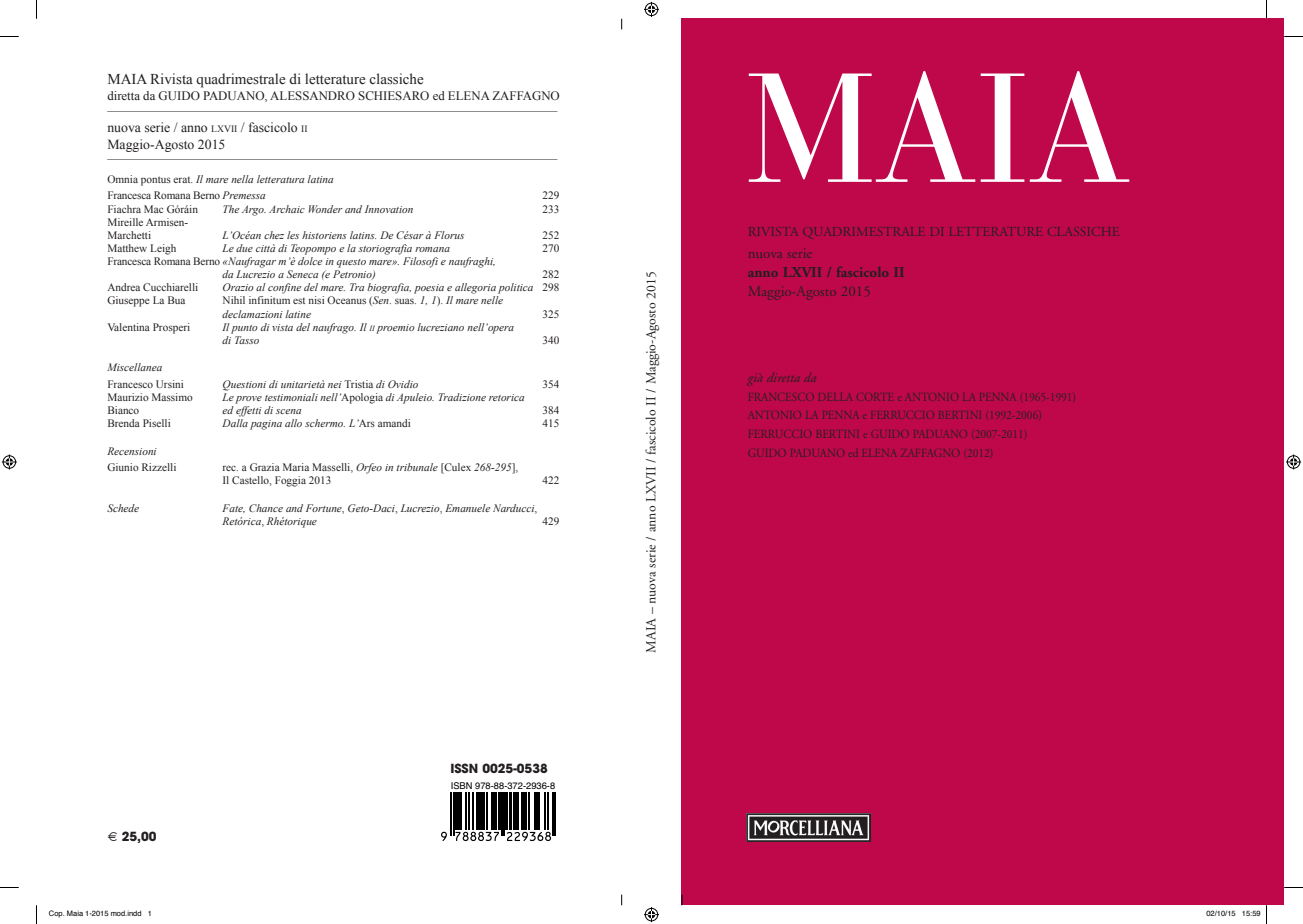
<style>
.page{position:relative;width:1303px;height:924px;background:#fff}
.page>*{position:absolute;margin:0;border:0;box-sizing:border-box;transform-origin:0 0}
.t1{font:153.75px "Bauer Bodoni Std";color:#fff}
.Normale{font:15px "Times New Roman";color:#231f20}
.t2{font:15px "Adobe Garamond";color:#231f20}
.t3{font:700 15px "Adobe Garamond";color:#231f20}
.t4{font:13.75px "Adobe Garamond";color:#231f20}
.Normale-2{font:13.75px "Times New Roman";color:#231f20}
.t5{font:italic 13.75px "Adobe Garamond";color:#231f20}
.Normale-3{font:12.75px "Times New Roman";color:#231f20}
.t6{font:12.5px "Adobe Garamond";letter-spacing:-.005em;color:#231f20;scale:.92 1}
.t7{font:700 12.5px "Avant Garde";color:#231f20}
.t8{font:italic 11.25px/13.1px "Times New Roman";color:#231f20}
.t9{font:11.25px/13.1px "Times New Roman";color:#231f20}
.Normale-4{font:10px "Times New Roman";color:#231f20}
.t10{font:9.38px "Helvetica";color:#000}
.t11{font:7.5px "Helvetica";color:#000}
.s1{font-size:9.62px}
.s2{font-style:normal}
.s3{font-style:italic}
.s4{font-size:7.88px}
.s5{font-family:"Charcoal";font-weight:400;font-size:13.75px}
</style>
<div class="page">
<div style="left:681px;top:19px;width:602px;height:885px;background:#bf0849"></div>
<img style="left:746px;top:813px;width:124px;height:28px">
<svg style="left:442px;top:792px;width:114px;height:49px"></svg>
<svg style="left:441px;top:831px;width:6px;height:9px"></svg>
<hr style="left:451px;top:792px;width:1px;height:43px;background:#000">
<hr style="left:453px;top:792px;width:1px;height:43px;background:#000">
<hr style="left:455px;top:792px;width:3px;height:38px;background:#000">
<hr style="left:459px;top:792px;width:3px;height:38px;background:#000">
<hr style="left:465px;top:792px;width:1px;height:38px;background:#000">
<hr style="left:468px;top:792px;width:1px;height:38px;background:#000">
<hr style="left:473px;top:792px;width:1px;height:38px;background:#000">
<hr style="left:476px;top:792px;width:1px;height:38px;background:#000">
<hr style="left:478px;top:792px;width:2px;height:38px;background:#000">
<hr style="left:481px;top:792px;width:4px;height:38px;background:#000">
<hr style="left:486px;top:792px;width:1px;height:38px;background:#000">
<hr style="left:491px;top:792px;width:1px;height:38px;background:#000">
<svg style="left:455px;top:831px;width:44px;height:9px"></svg>
<hr style="left:493px;top:792px;width:4px;height:38px;background:#000">
<hr style="left:498px;top:792px;width:2px;height:38px;background:#000">
<hr style="left:501px;top:792px;width:1px;height:43px;background:#000">
<hr style="left:503px;top:792px;width:1px;height:43px;background:#000">
<hr style="left:506px;top:792px;width:2px;height:38px;background:#000">
<hr style="left:509px;top:792px;width:2px;height:38px;background:#000">
<hr style="left:513px;top:792px;width:3px;height:38px;background:#000">
<hr style="left:517px;top:792px;width:2px;height:38px;background:#000">
<hr style="left:521px;top:792px;width:3px;height:38px;background:#000">
<hr style="left:525px;top:792px;width:1px;height:38px;background:#000">
<hr style="left:529px;top:792px;width:1px;height:38px;background:#000">
<hr style="left:534px;top:792px;width:1px;height:38px;background:#000">
<hr style="left:536px;top:792px;width:1px;height:38px;background:#000">
<hr style="left:539px;top:792px;width:1px;height:38px;background:#000">
<svg style="left:507px;top:831px;width:44px;height:9px"></svg>
<hr style="left:544px;top:792px;width:1px;height:38px;background:#000">
<hr style="left:547px;top:792px;width:1px;height:38px;background:#000">
<hr style="left:552px;top:792px;width:1px;height:43px;background:#000">
<hr style="left:554px;top:792px;width:1px;height:43px;background:#000">
<svg style="left:0;top:36px;width:19px;height:1px"></svg>
<svg style="left:1284px;top:36px;width:18px;height:1px"></svg>
<svg style="left:0;top:887px;width:19px;height:1px"></svg>
<svg style="left:1284px;top:887px;width:18px;height:1px"></svg>
<svg style="left:36px;top:0;width:1px;height:19px"></svg>
<svg style="left:36px;top:905px;width:1px;height:18px"></svg>
<svg style="left:1265px;top:0;width:2px;height:19px"></svg>
<svg style="left:644px;top:2px;width:15px;height:15px"></svg>
<svg style="left:644px;top:907px;width:15px;height:14px"></svg>
<svg style="left:2px;top:454px;width:15px;height:15px"></svg>
<svg style="left:1286px;top:454px;width:15px;height:15px"></svg>
<svg style="left:1266px;top:905px;width:1px;height:18px"></svg>
<p class="Normale" style="left:107px;top:68px;width:318px">MAIA Rivista quadrimestrale di letterature classiche</p>
<p class="Normale-3" style="left:107px;top:87px;width:454px">diretta da GUIDO PADUANO, ALESSANDRO SCHIESARO ed ELENA ZAFFAGNO</p>
<p class="Normale-4" style="left:107px;top:104px;width:451px">––––––––––––––––––––––––––––––––––––––––––––––––––––––––––––––––––––––––––––––––––––––––––</p>
<p class="Normale-2" style="left:107px;top:118px;width:202px">nuova serie / anno <span class="s1">lxvii</span> / fascicolo <span class="s1">ii</span></p>
<p class="Normale-2" style="left:107px;top:135px;width:120px">Maggio-Agosto 2015</p>
<p class="Normale-4" style="left:107px;top:152px;width:451px">––––––––––––––––––––––––––––––––––––––––––––––––––––––––––––––––––––––––––––––––––––––––––</p>
<p class="t8" style="left:107px;top:172px;width:228px"><span class="s2">Omnia pontus erat.</span> Il mare nella letteratura latina</p>
<p class="t9" style="left:107px;top:189px;width:160px">Francesca Romana Berno <span class="s3">Premessa</span></p>
<p class="t9" style="left:542px;top:189px;width:18px">229</p>
<p class="t9" style="left:107px;top:202px;width:92px">Fiachra Mac Góráin</p>
<p class="t8" style="left:222px;top:202px;width:192px">The Argo. Archaic Wonder and Innovation</p>
<p class="t9" style="left:542px;top:202px;width:18px">233</p>
<p class="t9" style="left:107px;top:215px;width:82px">Mireille Armisen-<br>Marchetti</p>
<p class="t8" style="left:222px;top:228px;width:243px">L’Océan chez les historiens latins. De César à Florus</p>
<p class="t9" style="left:542px;top:228px;width:18px">252</p>
<p class="t9" style="left:107px;top:241px;width:71px">Matthew Leigh</p>
<p class="t8" style="left:222px;top:241px;width:229px">Le due città di Teopompo e la storiografia romana</p>
<p class="t9" style="left:542px;top:241px;width:18px">270</p>
<p class="t8" style="left:107px;top:254px;width:390px;text-align:center"><span class="s2">Francesca Romana Berno</span> «Naufragar m’è dolce in questo mare». Filosofi e naufraghi, da Lucrezio a Seneca (e Petronio)</p>
<p class="t9" style="left:542px;top:267px;width:18px">282</p>
<p class="t9" style="left:107px;top:281px;width:92px">Andrea Cucchiarelli</p>
<p class="t8" style="left:222px;top:281px;width:338px">Orazio al confine del mare. Tra biografia, poesia e allegoria politica <span class="s2">298</span></p>
<p class="t9" style="left:107px;top:294px;width:80px">Giuseppe La Bua</p>
<p class="t9" style="left:222px;top:294px;width:282px">Nihil infinitum est nisi Oceanus (<span class="s3">Sen</span>. suas. <span class="s3">1, 1</span>). <span class="s3">Il mare nelle</span></p>
<p class="t8" style="left:222px;top:307px;width:90px">declamazioni latine</p>
<p class="t9" style="left:542px;top:307px;width:18px">325</p>
<p class="t9" style="left:107px;top:320px;width:84px">Valentina Prosperi</p>
<p class="t8" style="left:222px;top:320px;width:293px">Il punto di vista del naufrago. Il <span class="s4">ii</span> proemio lucreziano nell’opera di Tasso</p>
<p class="t9" style="left:542px;top:333px;width:18px">340</p>
<p class="t8" style="left:107px;top:360px;width:56px">Miscellanea</p>
<p class="t9" style="left:107px;top:377px;width:78px">Francesco Ursini</p>
<p class="t8" style="left:222px;top:377px;width:197px">Questioni di unitarietà nei <span class="s2">Tristia</span> di Ovidio</p>
<p class="t9" style="left:542px;top:377px;width:18px">354</p>
<p class="t9" style="left:107px;top:390px;width:87px">Maurizio Massimo</p>
<p class="t8" style="left:222px;top:390px;width:304px">Le prove testimoniali nell’<span class="s2">Apologia</span> di Apuleio. Tradizione retorica</p>
<p class="t9" style="left:107px;top:403px;width:33px">Bianco</p>
<p class="t8" style="left:222px;top:403px;width:81px">ed effetti di scena</p>
<p class="t9" style="left:542px;top:403px;width:18px">384</p>
<p class="t9" style="left:107px;top:416px;width:65px">Brenda Piselli</p>
<p class="t8" style="left:222px;top:416px;width:190px">Dalla pagina allo schermo. L’<span class="s2">Ars amandi</span></p>
<p class="t9" style="left:542px;top:416px;width:18px">415</p>
<p class="t8" style="left:107px;top:444px;width:51px">Recensioni</p>
<p class="t9" style="left:107px;top:460px;width:71px">Giunio Rizzelli</p>
<p class="t9" style="left:222px;top:460px;width:297px">rec. a Grazia Maria Masselli, <span class="s3">Orfeo in tribunale</span> [Culex <span class="s3">268-295</span>],<br>Il Castello, Foggia 2013</p>
<p class="t9" style="left:542px;top:474px;width:18px">422</p>
<p class="t8" style="left:107px;top:501px;width:33px">Schede</p>
<p class="t8" style="left:222px;top:501px;width:316px">Fate, Chance and Fortune<span class="s2">,</span> Geto-Daci<span class="s2">,</span> Lucrezio<span class="s2">,</span> Emanuele Narducci<span class="s2">,<br></span>Retórica<span class="s2">,</span> Rhétorique</p>
<p class="t9" style="left:542px;top:514px;width:18px">429</p>
<p class="t7" style="left:450px;top:760px;width:99px">ISSN 0025-0538</p>
<p class="t7" style="left:107px;top:828px;width:51px"><span class="s5">€</span> 25,00</p>
<p class="t10" style="left:451px;top:779px;width:106px">ISBN 978-88-372-2936-8</p>
<p class="t4" style="left:644px;top:652px;width:382px;rotate:-90deg">MAIA – nuova serie / anno LXVII / fascicolo II / Maggio-Agosto 2015</p>
<p class="t1" style="left:746px;top:37px;width:386px">MAIA</p>
<p class="t4" style="left:747px;top:224px;width:373px">RIVISTA QUADRIMESTRALE DI LETTERATURE CLASSICHE</p>
<p class="t2" style="left:747px;top:245px;width:66px">nuova serie</p>
<p class="t3" style="left:747px;top:264px;width:158px">anno LXVII / fascicolo II</p>
<p class="t2" style="left:747px;top:283px;width:125px">Maggio-Agosto 2015</p>
<p class="t5" style="left:747px;top:370px;width:70px">già diretta da</p>
<p class="t6" style="left:747px;top:390px;width:358px">FRANCESCO DELLA CORTE e ANTONIO LA PENNA (1965-1991)</p>
<p class="t6" style="left:747px;top:409px;width:321px">ANTONIO LA PENNA e FERRUCCIO BERTINI (1992-2006)</p>
<p class="t6" style="left:747px;top:427px;width:306px">FERRUCCIO BERTINI e GUIDO PADUANO (2007-2011)</p>
<p class="t6" style="left:747px;top:446px;width:269px">GUIDO PADUANO ed ELENA ZAFFAGNO (2012)</p>
<p class="t11" style="left:49px;top:908px;width:104px">Cop. Maia 1-2015 mod.indd 1</p>
<p class="t11" style="left:1206px;top:908px;width:56px">02/10/15 15:59</p>
</div>
